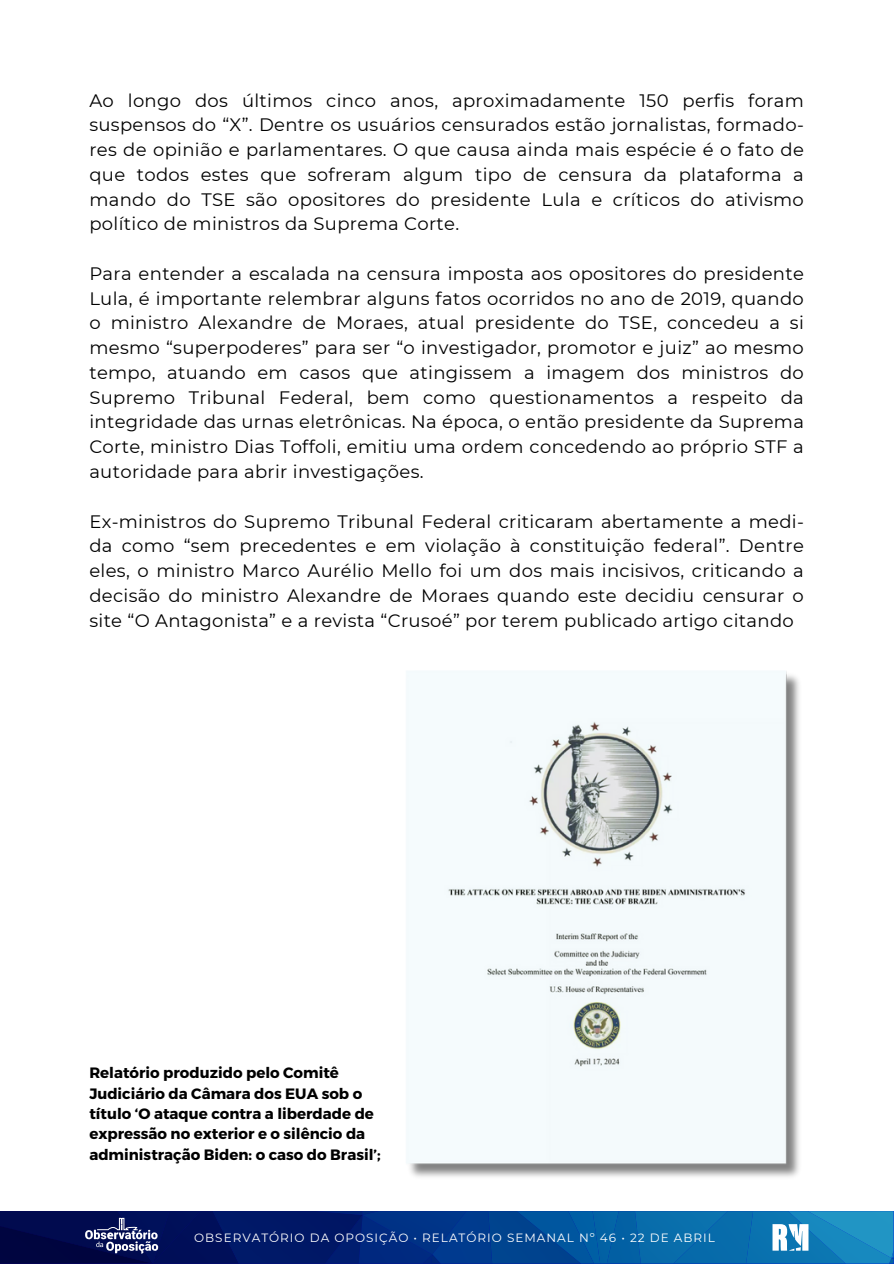
<style>
.page{position:relative;width:894px;height:1264px;background:#fff}
.page>*{position:absolute;margin:0;border:0;box-sizing:border-box;transform-origin:0 0}
.t1{font:18px/24.8px "Montserrat";letter-spacing:.02em;color:#000;text-align:justify}
.t2{font:700 15px/20.2px "Montserrat";color:#000}
.t3{font:12px "Montserrat";letter-spacing:.085em;color:#fff}
</style>
<div class="page">
<svg style="left:0;top:1211px;width:893px;height:53px;background:#0b4388"></svg>
<img style="left:406px;top:671px;width:393px;height:506px">
<p class="t1" style="left:89px;top:88px;width:715px">Ao longo dos últimos cinco anos, aproximadamente 150 perfis foram suspensos do “X”. Dentre os usuários censurados estão jornalistas, formado&shy;res de opinião e parlamentares. O que causa ainda mais espécie é o fato de que todos estes que sofreram algum tipo de censura da plataforma a mando do TSE são opositores do presidente Lula e críticos do ativismo político de ministros da Suprema Corte.</p>
<p class="t1" style="left:89px;top:261px;width:715px">Para entender a escalada na censura imposta aos opositores do presidente Lula, é importante relembrar alguns fatos ocorridos no ano de 2019, quando o ministro Alexandre de Moraes, atual presidente do TSE, concedeu a si mesmo “superpoderes” para ser “o investigador, promotor e juiz” ao mesmo tempo, atuando em casos que atingissem a imagem dos ministros do Supremo Tribunal Federal, bem como questionamentos a respeito da integridade das urnas eletrônicas. Na época, o então presidente da Suprema Corte, ministro Dias Toffoli, emitiu uma ordem concedendo ao próprio STF a autoridade para abrir investigações.</p>
<p class="t1" style="left:89px;top:508px;width:715px">Ex-ministros do Supremo Tribunal Federal criticaram abertamente a medi&shy;da como “sem precedentes e em violação à constituição federal”. Dentre eles, o ministro Marco Aurélio Mello foi um dos mais incisivos, criticando a decisão do ministro Alexandre de Moraes quando este decidiu censurar o site “O Antagonista” e a revista “Crusoé” por terem publicado artigo citando</p>
<p class="t2" style="left:89px;top:1062px;width:293px">Relatório produzido pelo Comitê Judiciário da Câmara dos EUA sob o título ‘O ataque contra a liberdade de expressão no exterior e o silêncio da administração Biden: o caso do Brasil’;</p>
<p class="t3" style="left:194px;top:1229px;width:522px">OBSERVATÓRIO DA OPOSIÇÃO • RELATÓRIO SEMANAL Nº 46 • 22 DE ABRIL</p>
</div>
